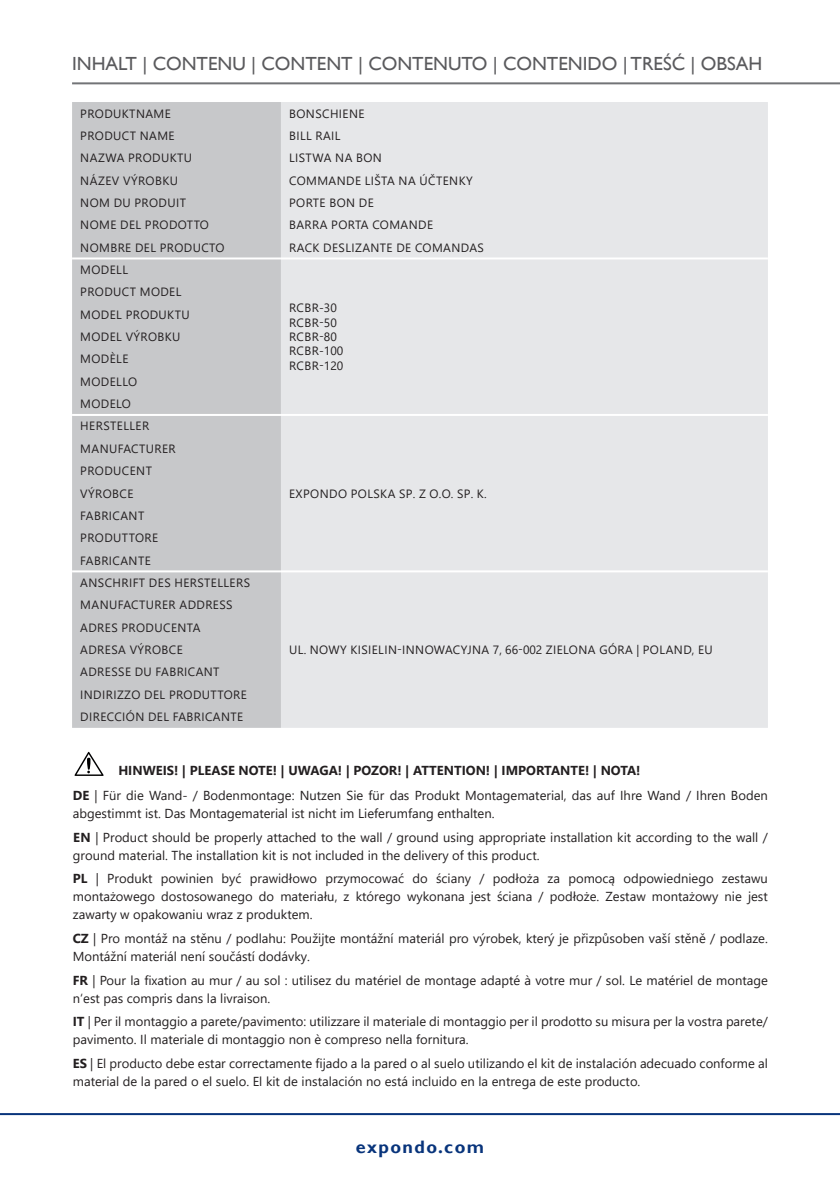
<style>
.page{position:relative;width:840px;height:1191px;background:#fff}
.page>*{position:absolute;margin:0;border:0;box-sizing:border-box;transform-origin:0 0}
.t1{font:19px "Gill Sans";color:#5a5a5d}
.t2{font:700 18px "Gill Sans";letter-spacing:.08em;color:#08347b}
.t3{font:13px/18px "Segoe UI";color:#231f20}
.t4{font:700 13px "Segoe UI";color:#231f20}
.t5{font:12px "Segoe UI";letter-spacing:.035em;color:#231f20}
.s1{font-weight:700}
</style>
<div class="page">
<hr style="left:0;top:1113px;width:839px;height:2px;background:#08347b">
<hr style="left:72px;top:82px;width:767px;height:2px;background:#727477">
<div style="left:72px;top:102px;width:209px;height:312px;background:#c7c8ca"></div>
<div style="left:281px;top:102px;width:486px;height:626px;background:#e6e7e9"></div>
<div style="left:72px;top:416px;width:209px;height:312px;background:#c7c8ca"></div>
<hr style="left:72px;top:257px;width:209px;height:2px;background:#fff">
<hr style="left:281px;top:257px;width:486px;height:2px;background:#fff">
<hr style="left:72px;top:570px;width:209px;height:2px;background:#fff">
<hr style="left:281px;top:570px;width:486px;height:2px;background:#fff">
<hr style="left:281px;top:414px;width:486px;height:2px;background:#fff">
<svg style="left:74px;top:752px;width:30px;height:24px"></svg>
<p class="t1" style="left:72px;top:52px;width:691px">INHALT | CONTENU | CONTENT | CONTENUTO | CONTENIDO | TREŚĆ | OBSAH</p>
<p class="t5" style="left:80px;top:102px;width:92px">PRODUKTNAME</p>
<p class="t5" style="left:289px;top:102px;width:77px">BONSCHIENE</p>
<p class="t5" style="left:80px;top:124px;width:96px">PRODUCT NAME</p>
<p class="t5" style="left:289px;top:124px;width:53px">BILL RAIL</p>
<p class="t5" style="left:80px;top:147px;width:113px">NAZWA PRODUKTU</p>
<p class="t5" style="left:289px;top:147px;width:94px">LISTWA NA BON</p>
<p class="t5" style="left:80px;top:169px;width:99px">NÁZEV VÝROBKU</p>
<p class="t5" style="left:289px;top:169px;width:185px">COMMANDE LIŠTA NA ÚČTENKY</p>
<p class="t5" style="left:80px;top:191px;width:107px">NOM DU PRODUIT</p>
<p class="t5" style="left:289px;top:191px;width:86px">PORTE BON DE</p>
<p class="t5" style="left:80px;top:214px;width:130px">NOME DEL PRODOTTO</p>
<p class="t5" style="left:289px;top:214px;width:145px">BARRA PORTA COMANDE</p>
<p class="t5" style="left:80px;top:236px;width:146px">NOMBRE DEL PRODUCTO</p>
<p class="t5" style="left:289px;top:236px;width:196px">RACK DESLIZANTE DE COMANDAS</p>
<p class="t5" style="left:80px;top:258px;width:49px">MODELL</p>
<p class="t5" style="left:289px;top:297px;width:49px">RCBR-30</p>
<p class="t5" style="left:289px;top:311px;width:49px">RCBR-50</p>
<p class="t5" style="left:289px;top:325px;width:49px">RCBR-80</p>
<p class="t5" style="left:289px;top:340px;width:56px">RCBR-100</p>
<p class="t5" style="left:289px;top:354px;width:56px">RCBR-120</p>
<p class="t5" style="left:80px;top:281px;width:103px">PRODUCT MODEL</p>
<p class="t5" style="left:80px;top:303px;width:111px">MODEL PRODUKTU</p>
<p class="t5" style="left:80px;top:325px;width:102px">MODEL VÝROBKU</p>
<p class="t5" style="left:80px;top:348px;width:50px">MODÈLE</p>
<p class="t5" style="left:80px;top:370px;width:58px">MODELLO</p>
<p class="t5" style="left:80px;top:392px;width:52px">MODELO</p>
<p class="t5" style="left:80px;top:415px;width:70px">HERSTELLER</p>
<p class="t5" style="left:80px;top:437px;width:97px">MANUFACTURER</p>
<p class="t5" style="left:80px;top:459px;width:73px">PRODUCENT</p>
<p class="t5" style="left:80px;top:482px;width:55px">VÝROBCE</p>
<p class="t5" style="left:80px;top:504px;width:65px">FABRICANT</p>
<p class="t5" style="left:80px;top:526px;width:79px">PRODUTTORE</p>
<p class="t5" style="left:80px;top:549px;width:72px">FABRICANTE</p>
<p class="t5" style="left:80px;top:571px;width:171px">ANSCHRIFT DES HERSTELLERS</p>
<p class="t5" style="left:80px;top:593px;width:154px">MANUFACTURER ADDRESS</p>
<p class="t5" style="left:80px;top:616px;width:122px">ADRES PRODUCENTA</p>
<p class="t5" style="left:80px;top:638px;width:104px">ADRESA VÝROBCE</p>
<p class="t5" style="left:80px;top:661px;width:141px">ADRESSE DU FABRICANT</p>
<p class="t5" style="left:80px;top:683px;width:168px">INDIRIZZO DEL PRODUTTORE</p>
<p class="t5" style="left:80px;top:705px;width:164px">DIRECCIÓN DEL FABRICANTE</p>
<p class="t5" style="left:289px;top:482px;width:199px">EXPONDO POLSKA SP. Z O.O. SP. K.</p>
<p class="t5" style="left:289px;top:638px;width:425px">UL. NOWY KISIELIN-INNOWACYJNA 7, 66-002 ZIELONA GÓRA | POLAND, EU</p>
<p class="t4" style="left:118px;top:757px;width:523px">HINWEIS! | PLEASE NOTE! | UWAGA! | POZOR! | ATTENTION! | IMPORTANTE! | NOTA!</p>
<p class="t3" style="left:73px;top:785px;width:696px"><span class="s1">DE</span> | Für die Wand- / Bodenmontage: Nutzen Sie für das Produkt Montagematerial, das auf Ihre Wand / Ihren Boden abgestimmt ist. Das Montagematerial ist nicht im Lieferumfang enthalten.</p>
<p class="t3" style="left:73px;top:827px;width:696px"><span class="s1">EN</span> | Product should be properly attached to the wall / ground using appropriate installation kit according to the wall / ground material. The installation kit is not included in the delivery of this product.</p>
<p class="t3" style="left:73px;top:868px;width:696px;text-align:justify"><span class="s1">PL</span> | Produkt powinien być prawidłowo przymocować do ściany / podłoża za pomocą odpowiedniego zestawu montażowego dostosowanego do materiału, z którego wykonana jest ściana / podłoże. Zestaw montażowy nie jest zawarty w opakowaniu wraz z produktem.</p>
<p class="t3" style="left:73px;top:928px;width:696px"><span class="s1">CZ</span> | Pro montáž na stěnu / podlahu: Použijte montážní materiál pro výrobek, který je přizpůsoben vaší stěně / podlaze.<br>Montážní materiál není součástí dodávky.</p>
<p class="t3" style="left:73px;top:970px;width:696px"><span class="s1">FR</span> | Pour la fixation au mur / au sol : utilisez du matériel de montage adapté à votre mur / sol. Le matériel de montage n‘est pas compris dans la livraison.</p>
<p class="t3" style="left:73px;top:1011px;width:696px"><span class="s1">IT</span> | Per il montaggio a parete/pavimento: utilizzare il materiale di montaggio per il prodotto su misura per la vostra parete/ pavimento. Il materiale di montaggio non è compreso nella fornitura.</p>
<p class="t3" style="left:73px;top:1053px;width:696px"><span class="s1">ES</span> | El producto debe estar correctamente fijado a la pared o al suelo utilizando el kit de instalación adecuado conforme al material de la pared o el suelo. El kit de instalación no está incluido en la entrega de este producto.</p>
<p class="t2" style="left:355px;top:1136px;width:130px">expondo.com</p>
</div>
